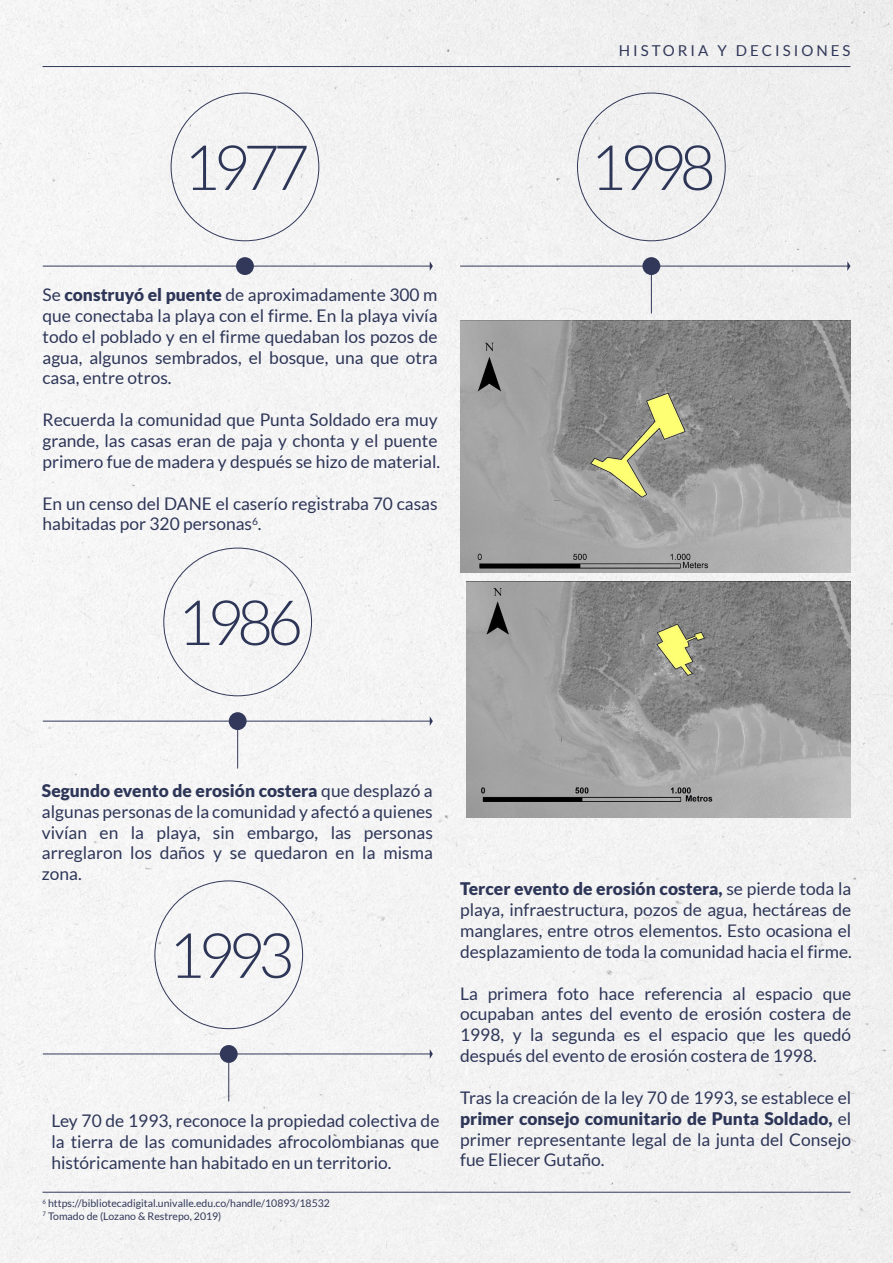
<style>
.page{position:relative;width:893px;height:1263px;background:#fff}
.page>*{position:absolute;margin:0;border:0;box-sizing:border-box;transform-origin:0 0}
.t1{font:300 62.4px "Lato";letter-spacing:-.1em;color:#2e3658}
.t2{font:17.4px/20.9px "Lato";color:#2e3658;text-align:justify}
.t3{font:15px "Lato";letter-spacing:.2em;color:#323859}
.t4{font:10.5px/12.6px "Lato";color:#323859}
.s1{font-weight:900}
</style>
<div class="page">
<div style="left:0;top:0;width:892px;height:1262px;background:#f3f3f3"></div>
<hr style="left:43px;top:66px;width:807px;height:1px;background:#323859">
<hr style="left:43px;top:266px;width:387px;height:1px;background:#323859">
<svg style="left:430px;top:261px;width:3px;height:10px"></svg>
<hr style="left:43px;top:721px;width:387px;height:1px;background:#323859">
<svg style="left:430px;top:716px;width:3px;height:10px"></svg>
<hr style="left:43px;top:1053px;width:387px;height:1px;background:#323859">
<svg style="left:430px;top:1049px;width:3px;height:10px"></svg>
<div style="left:236px;top:257px;width:18px;height:18px;background:#323859;border-radius:50%"></div>
<hr style="left:460px;top:266px;width:388px;height:1px;background:#323859">
<svg style="left:847px;top:261px;width:3px;height:10px"></svg>
<div style="left:642px;top:257px;width:18px;height:18px;background:#323859;border-radius:50%"></div>
<hr style="left:651px;top:266px;width:1px;height:47px;background:#323859">
<div style="left:229px;top:712px;width:18px;height:18px;background:#323859;border-radius:50%"></div>
<hr style="left:237px;top:721px;width:1px;height:47px;background:#323859">
<div style="left:220px;top:1045px;width:18px;height:18px;background:#323859;border-radius:50%"></div>
<hr style="left:228px;top:1054px;width:1px;height:47px;background:#323859">
<img style="left:461px;top:321px;width:389px;height:252px">
<img style="left:466px;top:581px;width:384px;height:236px">
<hr style="left:43px;top:1192px;width:807px;height:1px;background:#323859">
<p class="t3" style="left:619px;top:42px;width:233px">HISTORIA Y DECISIONES</p>
<h1 class="t1" style="left:183px;top:134px;width:128px">1977</h1>
<h1 class="t1" style="left:590px;top:134px;width:128px">1998</h1>
<p class="t2" style="left:43px;top:284px;width:397px">Se <span class="s1">construyó el puente</span> de aproximadamente 300 m que conectaba la playa con el firme. En la playa vivía todo el poblado y en el firme quedaban los pozos de agua, algunos sembrados, el bosque, una que otra casa, entre otros.</p>
<p class="t2" style="left:43px;top:409px;width:399px;text-align:left">Recuerda la comunidad que Punta Soldado era muy grande, las casas eran de paja y chonta y el puente primero fue de madera y después se hizo de material.</p>
<p class="t2" style="left:43px;top:493px;width:397px">En un censo del DANE el caserío registraba 70 casas habitadas por 320 personas<sup>6</sup>.</p>
<h1 class="t1" style="left:177px;top:589px;width:128px">1986</h1>
<p class="t2" style="left:42px;top:780px;width:392px"><span class="s1">Segundo evento de erosión costera</span> que desplazó a algunas personas de la comunidad y afectó a quienes vivían en la playa, sin embargo, las personas arreglaron los daños y se quedaron en la misma zona.</p>
<h1 class="t1" style="left:168px;top:922px;width:128px">1993</h1>
<p class="t2" style="left:51px;top:1110px;width:389px">Ley 70 de 1993, reconoce la propiedad colectiva de la tierra de las comunidades afrocolombianas que históricamente han habitado en un territorio.</p>
<p class="t4" style="left:43px;top:1197px;width:289px"><sup>6</sup> https://bibliotecadigital.univalle.edu.co/handle/10893/18532<br><sup>7</sup> Tomado de (Lozano &amp; Restrepo, 2019)</p>
<p class="t2" style="left:460px;top:878px;width:393px"><span class="s1">Tercer evento de erosión costera,</span> se pierde toda la playa, infraestructura, pozos de agua, hectáreas de manglares, entre otros elementos. Esto ocasiona el desplazamiento de toda la comunidad hacia el firme.</p>
<p class="t2" style="left:460px;top:983px;width:393px">La primera foto hace referencia al espacio que ocupaban antes del evento de erosión costera de 1998, y la segunda es el espacio que les quedó después del evento de erosión costera de 1998.</p>
<p class="t2" style="left:460px;top:1087px;width:393px">Tras la creación de la ley 70 de 1993, se establece el <span class="s1">primer consejo comunitario de Punta Soldado,</span> el primer representante legal de la junta del Consejo fue Eliecer Gutaño.</p>
</div>
